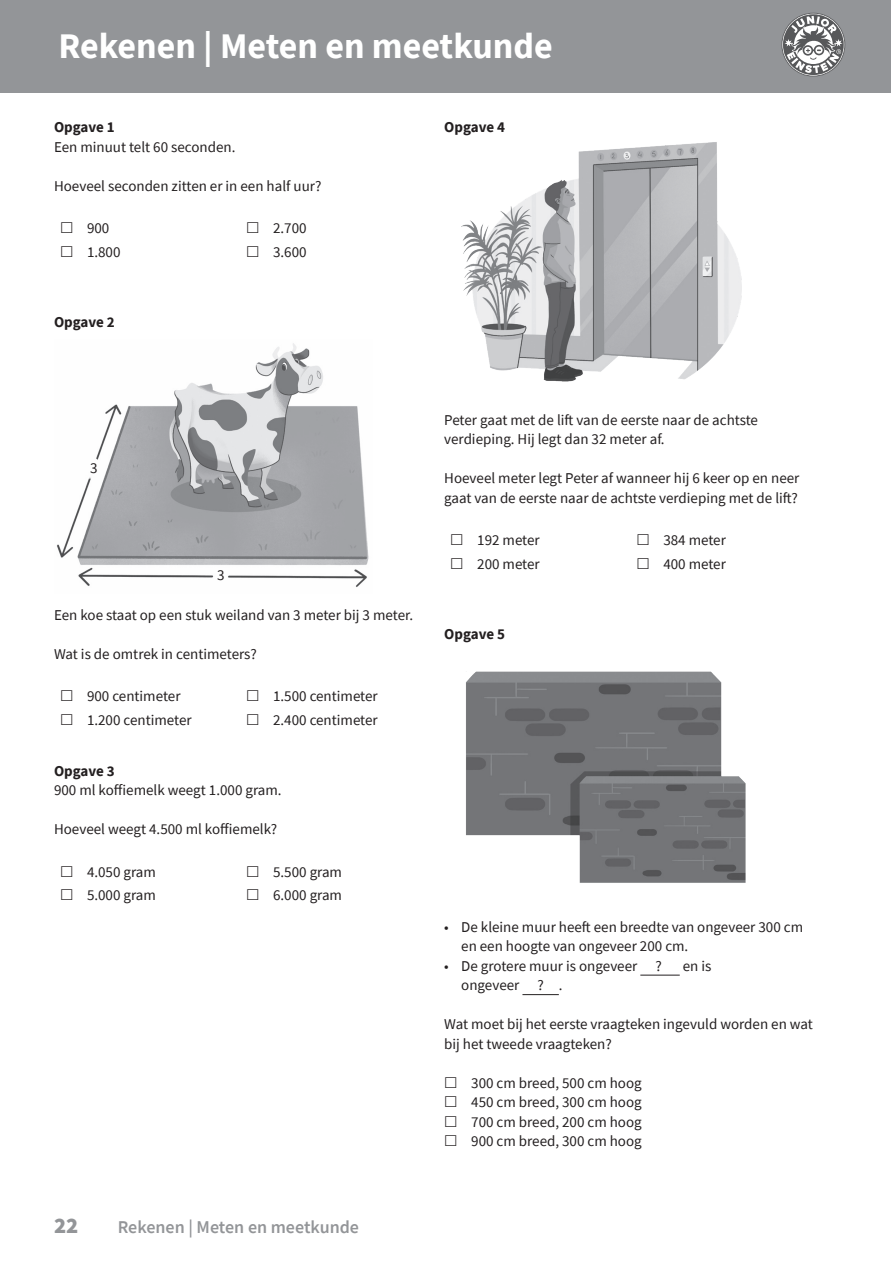
<style>
.page{position:relative;width:893px;height:1263px;background:#fff}
.page>*{position:absolute;margin:0;border:0;box-sizing:border-box;transform-origin:0 0}
.t1{font:700 36px "Source Sans Pro";color:#fff}
.t2{font:900 22.5px "Source Sans Pro";color:#939598}
.t3{font:600 18px "Source Sans Pro";color:#939598}
.t4{font:15px/19.5px "Source Sans Pro";color:#231f20}
.t5{font:700 15px "Source Sans Pro";color:#231f20}
</style>
<div class="page">
<img style="left:57px;top:343px;width:312px;height:244px">
<hr style="left:640px;top:975px;width:40px;height:1px;background:#231f20">
<hr style="left:522px;top:994px;width:37px;height:1px;background:#231f20">
<img style="left:461px;top:142px;width:280px;height:240px">
<img style="left:466px;top:671px;width:280px;height:212px">
<div style="left:0;top:0;width:891px;height:92px;background:#939598"></div>
<svg style="left:781px;top:13px;width:64px;height:64px"></svg>
<h1 class="t1" style="left:58px;top:22px;width:496px">Rekenen | Meten en meetkunde</h1>
<p class="t5" style="left:54px;top:117px;width:62px">Opgave 1</p>
<p class="t4" style="left:54px;top:137px;width:183px">Een minuut telt 60 seconden.</p>
<p class="t4" style="left:54px;top:176px;width:269px">Hoeveel seconden zitten er in een half uur?</p>
<p class="t4" style="left:87px;top:218px;width:24px">900</p>
<p class="t4" style="left:273px;top:218px;width:35px">2.700</p>
<p class="t4" style="left:87px;top:242px;width:35px">1.800</p>
<p class="t4" style="left:273px;top:242px;width:35px">3.600</p>
<p class="t5" style="left:54px;top:312px;width:62px">Opgave 2</p>
<p class="t5" style="left:444px;top:117px;width:62px">Opgave 4</p>
<p class="t4" style="left:90px;top:458px;width:9px">3</p>
<p class="t4" style="left:217px;top:565px;width:9px">3</p>
<p class="t4" style="left:54px;top:605px;width:361px">Een koe staat op een stuk weiland van 3 meter bij 3 meter.</p>
<p class="t4" style="left:54px;top:644px;width:204px">Wat is de omtrek in centimeters?</p>
<p class="t4" style="left:87px;top:686px;width:95px">900 centimeter</p>
<p class="t4" style="left:273px;top:686px;width:106px">1.500 centimeter</p>
<p class="t4" style="left:87px;top:710px;width:106px">1.200 centimeter</p>
<p class="t4" style="left:273px;top:710px;width:106px">2.400 centimeter</p>
<p class="t5" style="left:54px;top:760px;width:62px">Opgave 3</p>
<p class="t4" style="left:54px;top:780px;width:229px">900 ml koffiemelk weegt 1.000 gram.</p>
<p class="t4" style="left:54px;top:819px;width:225px">Hoeveel weegt 4.500 ml koffiemelk?</p>
<p class="t4" style="left:87px;top:862px;width:70px">4.050 gram</p>
<p class="t4" style="left:273px;top:862px;width:70px">5.500 gram</p>
<p class="t4" style="left:87px;top:885px;width:70px">5.000 gram</p>
<p class="t4" style="left:273px;top:885px;width:70px">6.000 gram</p>
<h2 class="t2" style="left:54px;top:1210px;width:26px">22</h2>
<p class="t3" style="left:118px;top:1215px;width:243px">Rekenen | Meten en meetkunde</p>
<p class="t4" style="left:444px;top:410px;width:315px">Peter gaat met de lift van de eerste naar de achtste verdieping. Hij legt dan 32 meter af.</p>
<p class="t4" style="left:444px;top:468px;width:357px">Hoeveel meter legt Peter af wanneer hij 6 keer op en neer gaat van de eerste naar de achtste verdieping met de lift?</p>
<p class="t4" style="left:477px;top:530px;width:64px">192 meter</p>
<p class="t4" style="left:663px;top:530px;width:64px">384 meter</p>
<p class="t4" style="left:477px;top:554px;width:64px">200 meter</p>
<p class="t4" style="left:663px;top:554px;width:64px">400 meter</p>
<p class="t5" style="left:444px;top:624px;width:62px">Opgave 5</p>
<p class="t4" style="left:461px;top:917px;width:343px;text-indent:-17px">• De kleine muur heeft een breedte van ongeveer 300 cm en een hoogte van ongeveer 200 cm.</p>
<p class="t4" style="left:444px;top:956px;width:219px">• De grotere muur is ongeveer ?</p>
<p class="t4" style="left:683px;top:956px;width:30px">en is</p>
<p class="t4" style="left:461px;top:975px;width:103px">ongeveer ? .</p>
<p class="t4" style="left:444px;top:1014px;width:370px">Wat moet bij het eerste vraagteken ingevuld worden en wat bij het tweede vraagteken?</p>
<p class="t4" style="left:471px;top:1073px;width:172px;text-align:justify">300 cm breed, 500 cm hoog 450 cm breed, 300 cm hoog 700 cm breed, 200 cm hoog 900 cm breed, 300 cm hoog</p>
</div>
